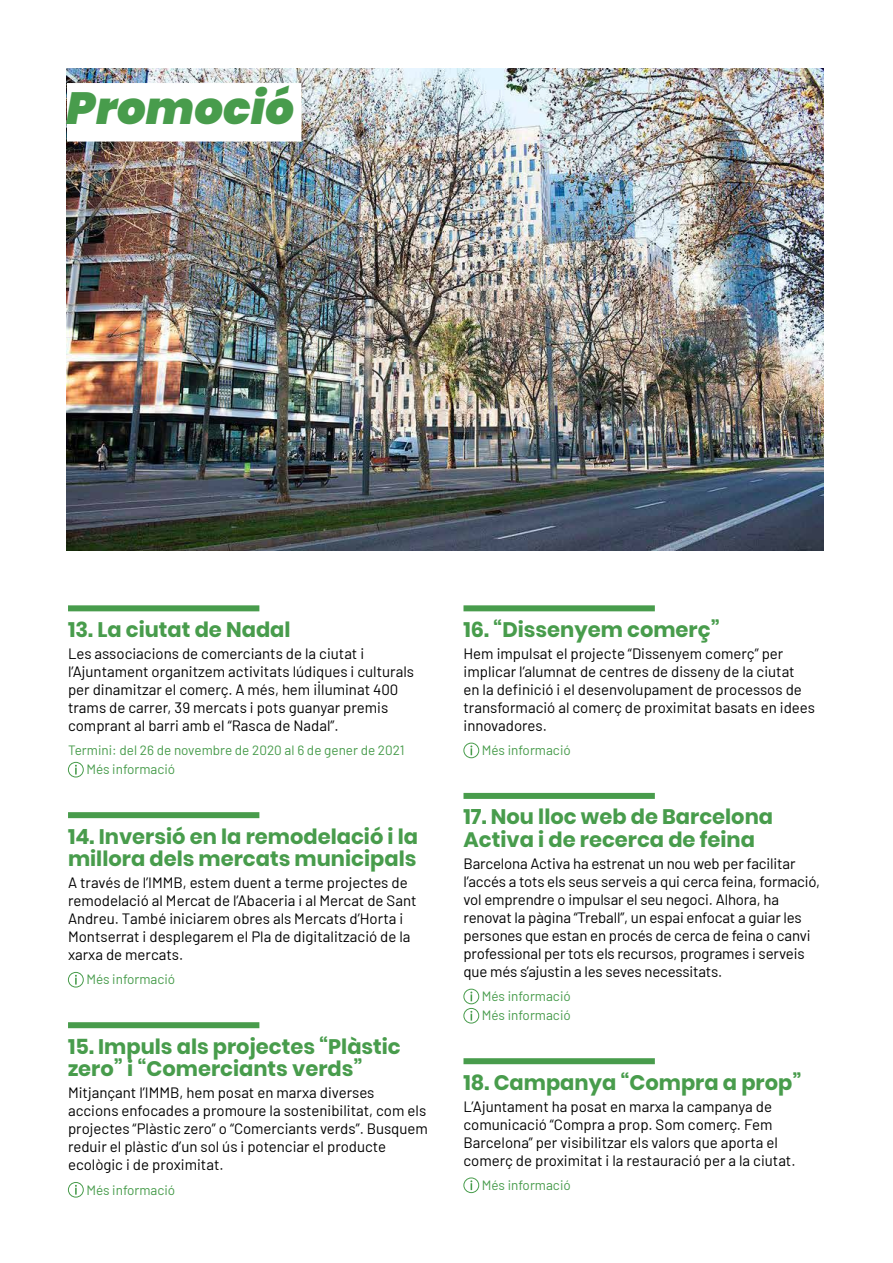
<style>
.page{position:relative;width:893px;height:1263px;background:#fff}
.page>*{position:absolute;margin:0;border:0;box-sizing:border-box;transform-origin:0 0}
.t1{font:italic 900 45px "Poppins";color:#489c4c}
.t2{font:700 21px/22.5px "Poppins";color:#489c4c}
.t3{font:15px/18px "Barlow";color:#000}
.t4{font:13.5px/19.2px "Barlow";color:#489c4c}
</style>
<div class="page">
<img style="left:67px;top:68px;width:757px;height:483px">
<div style="left:67px;top:83px;width:234px;height:59px;background:#fff"></div>
<div style="left:68px;top:605px;width:191px;height:6px;background:#489c4c"></div>
<div style="left:68px;top:812px;width:191px;height:6px;background:#489c4c"></div>
<div style="left:68px;top:1022px;width:191px;height:6px;background:#489c4c"></div>
<div style="left:68px;top:762px;width:16px;height:15px;border:1px solid #489c4c;border-radius:50%"></div>
<svg style="left:75px;top:765px;width:2px;height:9px"></svg>
<div style="left:68px;top:972px;width:16px;height:15px;border:1px solid #489c4c;border-radius:50%"></div>
<svg style="left:75px;top:975px;width:2px;height:9px"></svg>
<div style="left:68px;top:1182px;width:16px;height:15px;border:1px solid #489c4c;border-radius:50%"></div>
<svg style="left:75px;top:1185px;width:2px;height:9px"></svg>
<div style="left:463px;top:605px;width:192px;height:6px;background:#489c4c"></div>
<div style="left:463px;top:793px;width:192px;height:6px;background:#489c4c"></div>
<div style="left:463px;top:1058px;width:192px;height:6px;background:#489c4c"></div>
<div style="left:463px;top:743px;width:16px;height:15px;border:1px solid #489c4c;border-radius:50%"></div>
<svg style="left:470px;top:745px;width:2px;height:10px"></svg>
<div style="left:463px;top:989px;width:16px;height:15px;border:1px solid #489c4c;border-radius:50%"></div>
<svg style="left:470px;top:991px;width:2px;height:10px"></svg>
<div style="left:463px;top:1008px;width:16px;height:15px;border:1px solid #489c4c;border-radius:50%"></div>
<svg style="left:470px;top:1011px;width:2px;height:9px"></svg>
<div style="left:463px;top:1177px;width:16px;height:16px;border:1px solid #489c4c;border-radius:50%"></div>
<svg style="left:470px;top:1180px;width:2px;height:10px"></svg>
<h1 class="t1" style="left:67px;top:82px;width:228px">Promoció</h1>
<h2 class="t2" style="left:68px;top:618px;width:224px">13. La ciutat de Nadal</h2>
<p class="t3" style="left:68px;top:643px;width:347px">Les associacions de comerciants de la ciutat i l’Ajuntament organitzem activitats lúdiques i culturals per dinamitzar el comerç. A més, hem il·luminat 400 trams de carrer, 39 mercats i pots guanyar premis comprant al barri amb el “Rasca de Nadal”.</p>
<p class="t4" style="left:86px;top:740px;width:320px;text-indent:-18px">Termini: del 26 de novembre de 2020 al 6 de gener de 2021<br>Més informació</p>
<h2 class="t2" style="left:68px;top:825px;width:352px">14. Inversió en la remodelació i la millora dels mercats municipals</h2>
<p class="t3" style="left:68px;top:873px;width:350px">A través de l’IMMB, estem duent a terme projectes de remodelació al Mercat de l’Abaceria i al Mercat de Sant Andreu. També iniciarem obres als Mercats d’Horta i Montserrat i desplegarem el Pla de digitalització de la xarxa de mercats.</p>
<p class="t4" style="left:86px;top:969px;width:90px">Més informació</p>
<h2 class="t2" style="left:68px;top:1035px;width:334px">15. Impuls als projectes “Plàstic zero” i “Comerciants verds”</h2>
<p class="t3" style="left:68px;top:1083px;width:361px">Mitjançant l’IMMB, hem posat en marxa diverses accions enfocades a promoure la sostenibilitat, com els projectes “Plàstic zero” o “Comerciants verds”. Busquem reduir el plàstic d’un sol ús i potenciar el producte ecològic i de proximitat.</p>
<p class="t4" style="left:86px;top:1179px;width:90px">Més informació</p>
<h2 class="t2" style="left:463px;top:618px;width:258px">16. “Dissenyem comerç”</h2>
<p class="t3" style="left:463px;top:643px;width:353px">Hem impulsat el projecte “Dissenyem comerç” per implicar l’alumnat de centres de disseny de la ciutat<br>en la definició i el desenvolupament de processos de transformació al comerç de proximitat basats en idees innovadores.</p>
<p class="t4" style="left:482px;top:740px;width:90px">Més informació</p>
<h2 class="t2" style="left:463px;top:806px;width:311px">17. Nou lloc web de Barcelona<br>Activa i de recerca de feina</h2>
<p class="t3" style="left:463px;top:854px;width:358px">Barcelona Activa ha estrenat un nou web per facilitar l’accés a tots els seus serveis a qui cerca feina, formació, vol emprendre o impulsar el seu negoci. Alhora, ha renovat la pàgina “Treball”, un espai enfocat a guiar les persones que estan en procés de cerca de feina o canvi professional per tots els recursos, programes i serveis que més s’ajustin a les seves necessitats.</p>
<p class="t4" style="left:482px;top:986px;width:90px">Més informació<br>Més informació</p>
<h2 class="t2" style="left:463px;top:1071px;width:339px">18. Campanya “Compra a prop”</h2>
<p class="t3" style="left:463px;top:1096px;width:334px">L’Ajuntament ha posat en marxa la campanya de comunicació “Compra a prop. Som comerç. Fem Barcelona” per visibilitzar els valors que aporta el comerç de proximitat i la restauració per a la ciutat.</p>
<p class="t4" style="left:482px;top:1174px;width:90px">Més informació</p>
</div>
